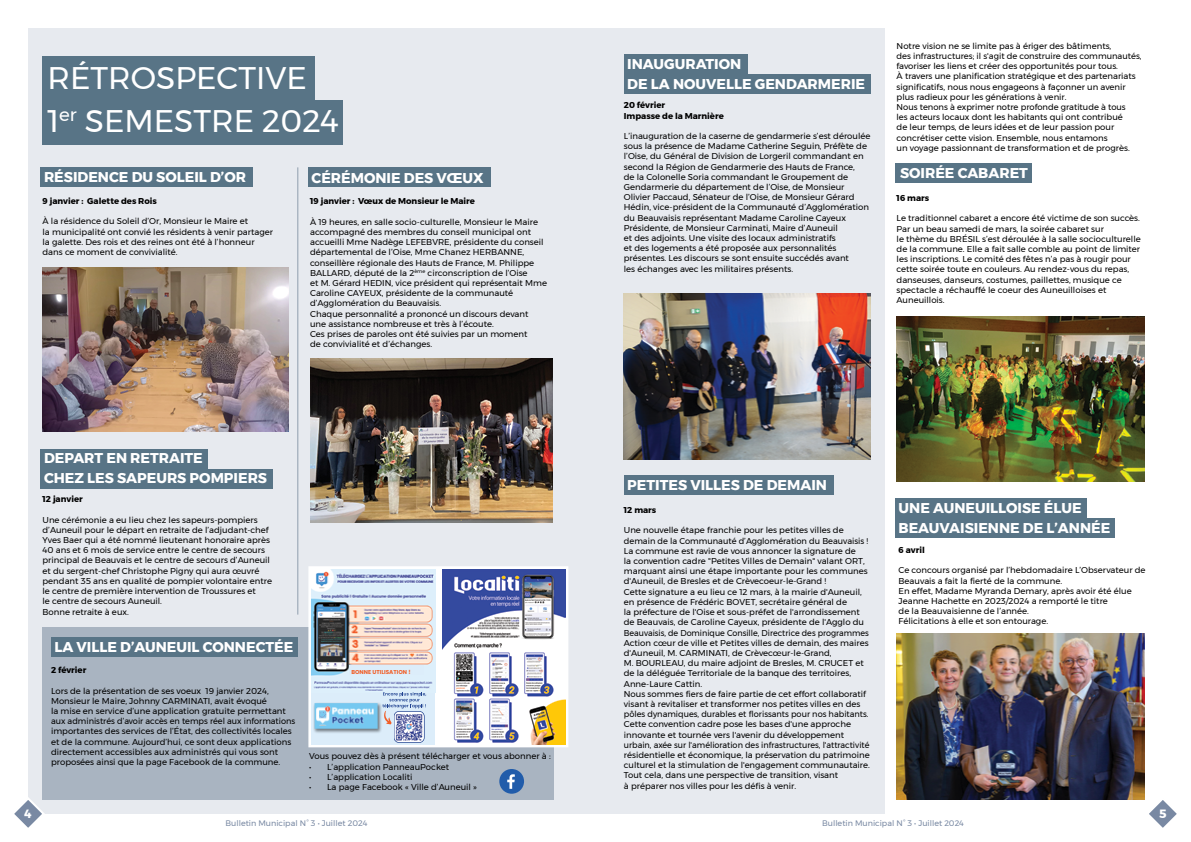
<style>
.page{position:relative;width:1191px;height:842px;background:#fff}
.page>*{position:absolute;margin:0;border:0;box-sizing:border-box;transform-origin:0 0}
.t1{font:31.2px/42.5px "Gontserrat";color:#fff}
.t2{font:700 14.2px/19.8px "Gontserrat";color:#fff}
.t3{font:700 12px "Gontserrat";color:#fff}
.t4{font:8.5px/10.2px "Gontserrat";color:#000}
.t5{font:700 8.5px/10.2px "Gontserrat";color:#000}
.t6{font:8px "Gontserrat";color:#7989a3}
.t7{font:700 5.7px "Poppins";color:#f15f28}
</style>
<div class="page">
<div style="left:28px;top:28px;width:856px;height:786px;background:#e7eaef"></div>
<hr style="left:297px;top:167px;width:1px;height:448px;background:#a9b4c1">
<div style="left:43px;top:57px;width:272px;height:44px;background:#587486"></div>
<div style="left:43px;top:101px;width:300px;height:44px;background:#587486"></div>
<img style="left:896px;top:316px;width:248px;height:165px">
<img style="left:896px;top:633px;width:248px;height:166px">
<div style="left:41px;top:448px;width:167px;height:20px;background:#587486"></div>
<div style="left:41px;top:468px;width:232px;height:20px;background:#587486"></div>
<div style="left:308px;top:167px;width:183px;height:20px;background:#587486"></div>
<div style="left:624px;top:54px;width:123px;height:20px;background:#587486"></div>
<div style="left:624px;top:74px;width:246px;height:20px;background:#587486"></div>
<div style="left:624px;top:475px;width:209px;height:20px;background:#587486"></div>
<div style="left:895px;top:163px;width:136px;height:20px;background:#587486"></div>
<div style="left:895px;top:498px;width:192px;height:20px;background:#587486"></div>
<div style="left:895px;top:518px;width:220px;height:20px;background:#587486"></div>
<img style="left:624px;top:293px;width:246px;height:166px">
<img style="left:311px;top:358px;width:242px;height:165px">
<div style="left:41px;top:167px;width:212px;height:20px;background:#587486"></div>
<img style="left:42px;top:267px;width:247px;height:165px">
<div style="left:43px;top:627px;width:511px;height:172px;background:#a9b4c1"></div>
<div style="left:51px;top:637px;width:247px;height:20px;background:#587486"></div>
<div style="left:311px;top:569px;width:254px;height:175px;background:#fff"></div>
<div style="left:308px;top:566px;width:260px;height:181px;border:6px solid #fff"></div>
<img style="left:442px;top:569px;width:123px;height:175px">
<div style="left:311px;top:569px;width:124px;height:175px;background:#dcedfa"></div>
<img style="left:311px;top:569px;width:123px;height:122px">
<div style="left:350px;top:666px;width:74px;height:9px;background:#dcedfa"></div>
<img style="left:313px;top:703px;width:69px;height:30px">
<div style="left:314px;top:703px;width:64px;height:26px;background:#75c8f0"></div>
<img style="left:314px;top:704px;width:60px;height:22px">
<svg style="left:382px;top:692px;width:44px;height:51px"></svg>
<div style="left:499px;top:769px;width:25px;height:25px;background:#215caa;border-radius:50%"></div>
<svg style="left:507px;top:774px;width:8px;height:15px"></svg>
<svg style="left:14px;top:796px;width:32px;height:32px"></svg>
<svg style="left:1144px;top:796px;width:33px;height:32px"></svg>
<h1 class="t1" style="left:48px;top:57px;width:293px">RÉTROSPECTIVE<br>1<sup>er</sup> SEMESTRE 2024</h1>
<h2 class="t2" style="left:44px;top:167px;width:203px">RÉSIDENCE DU SOLEIL D’OR</h2>
<p class="t5" style="left:43px;top:196px;width:116px">9 janvier : Galette des Rois</p>
<p class="t4" style="left:43px;top:216px;width:232px">À la résidence du Soleil d’Or, Monsieur le Maire et<br>la municipalité ont convié les résidents à venir partager la galette. Des rois et des reines ont été à l’honneur dans ce moment de convivialité.</p>
<h2 class="t2" style="left:311px;top:168px;width:174px">CÉRÉMONIE DES VŒUX</h2>
<p class="t5" style="left:310px;top:196px;width:166px">19 janvier : Vœux de Monsieur le Maire</p>
<p class="t4" style="left:310px;top:217px;width:238px">À 19 heures, en salle socio-culturelle, Monsieur le Maire accompagné des membres du conseil municipal ont accueilli Mme Nadège LEFEBVRE, présidente du conseil départemental de l’Oise, Mme Chanez HERBANNE, conseillère régionale des Hauts de France, M. Philippe BALLARD, député de la 2<sup>ème</sup> circonscription de l’Oise<br>et M. Gérard HEDIN, vice président qui représentait Mme Caroline CAYEUX, présidente de la communauté d’Agglomération du Beauvaisis.<br>Chaque personnalité a prononcé un discours devant<br>une assistance nombreuse et très à l’écoute.<br>Ces prises de paroles ont été suivies par un moment<br>de convivialité et d’échanges.</p>
<h3 class="t3" style="left:25px;top:804px;width:9px">4</h3>
<h2 class="t2" style="left:44px;top:448px;width:225px">DEPART EN RETRAITE<br>CHEZ LES SAPEURS POMPIERS</h2>
<p class="t5" style="left:43px;top:494px;width:42px">12 janvier</p>
<p class="t4" style="left:43px;top:514px;width:231px">Une cérémonie a eu lieu chez les sapeurs-pompiers d’Auneuil pour le départ en retraite de l’adjudant-chef Yves Baer qui a été nommé lieutenant honoraire après 40 ans et 6 mois de service entre le centre de secours principal de Beauvais et le centre de secours d’Auneuil et du sergent-chef Christophe Pigny qui aura œuvré pendant 35 ans en qualité de pompier volontaire entre le centre de première intervention de Troussures et<br>le centre de secours Auneuil.<br>Bonne retraite à eux.</p>
<h2 class="t2" style="left:54px;top:637px;width:240px">LA VILLE D’AUNEUIL CONNECTÉE</h2>
<p class="t5" style="left:51px;top:665px;width:37px">2 février</p>
<p class="t4" style="left:51px;top:685px;width:246px">Lors de la présentation de ses voeux 19 janvier 2024, Monsieur le Maire, Johnny CARMINATI, avait évoqué<br>la mise en service d’une application gratuite permettant aux administrés d’avoir accès en temps réel aux informations importantes des services de l’État, des collectivités locales et de la commune. Aujourd’hui, ce sont deux applications directement accessibles aux administrés qui vous sont proposées ainsi que la page Facebook de la commune.</p>
<p class="t7" style="left:351px;top:669px;width:61px">BONNE UTILISATION !</p>
<p class="t4" style="left:309px;top:751px;width:243px">Vous pouvez dès à présent télécharger et vous abonner à :</p>
<p class="t4" style="left:309px;top:761px;width:141px">• L’application PanneauPocket</p>
<p class="t4" style="left:309px;top:771px;width:105px">• L’application Localiti</p>
<p class="t4" style="left:309px;top:782px;width:169px">• La page Facebook « Ville d’Auneuil »</p>
<p class="t6" style="left:225px;top:817px;width:143px">Bulletin Municipal N° 3 • Juillet 2024</p>
<h2 class="t2" style="left:627px;top:54px;width:239px">INAUGURATION<br>DE LA NOUVELLE GENDARMERIE</h2>
<p class="t5" style="left:624px;top:100px;width:101px">20 février<br>Impasse de la Marnière</p>
<p class="t4" style="left:624px;top:131px;width:248px">L’inauguration de la caserne de gendarmerie s’est déroulée sous la présence de Madame Catherine Seguin, Préfète de l’Oise, du Général de Division de Lorgeril commandant en second la Région de Gendarmerie des Hauts de France,<br>de la Colonelle Soria commandant le Groupement de Gendarmerie du département de l’Oise, de Monsieur Olivier Paccaud, Sénateur de l’Oise, de Monsieur Gérard Hédin, vice-président de la Communauté d’Agglomération du Beauvaisis représentant Madame Caroline Cayeux Présidente, de Monsieur Carminati, Maire d’Auneuil<br>et des adjoints. Une visite des locaux administratifs<br>et des logements a été proposée aux personnalités présentes. Les discours se sont ensuite succédés avant<br>les échanges avec les militaires présents.</p>
<p class="t4" style="left:896px;top:41px;width:246px">Notre vision ne se limite pas à ériger des bâtiments,<br>des infrastructures; il s'agit de construire des communautés, favoriser les liens et créer des opportunités pour tous.<br>À travers une planification stratégique et des partenariats significatifs, nous nous engageons à façonner un avenir plus radieux pour les générations à venir.<br>Nous tenons à exprimer notre profonde gratitude à tous<br>les acteurs locaux dont les habitants qui ont contribué<br>de leur temps, de leurs idées et de leur passion pour concrétiser cette vision. Ensemble, nous entamons<br>un voyage passionnant de transformation et de progrès.</p>
<h2 class="t2" style="left:900px;top:163px;width:129px">SOIRÉE CABARET</h2>
<p class="t5" style="left:896px;top:193px;width:34px">16 mars</p>
<p class="t4" style="left:896px;top:213px;width:246px">Le traditionnel cabaret a encore été victime de son succès.<br>Par un beau samedi de mars, la soirée cabaret sur<br>le thème du BRÉSIL s’est déroulée à la salle socioculturelle de la commune. Elle a fait salle comble au point de limiter les inscriptions. Le comité des fêtes n’a pas à rougir pour cette soirée toute en couleurs. Au rendez-vous du repas, danseuses, danseurs, costumes, paillettes, musique ce spectacle a réchauffé le coeur des Auneuilloises et Auneuillois.</p>
<h2 class="t2" style="left:627px;top:475px;width:201px">PETITES VILLES DE DEMAIN</h2>
<p class="t5" style="left:624px;top:505px;width:34px">12 mars</p>
<p class="t4" style="left:624px;top:525px;width:247px">Une nouvelle étape franchie pour les petites villes de demain de la Communauté d’Agglomération du Beauvaisis !<br>La commune est ravie de vous annoncer la signature de<br>la convention cadre "Petites Villes de Demain" valant ORT, marquant ainsi une étape importante pour les communes d'Auneuil, de Bresles et de Crèvecoeur-le-Grand !<br>Cette signature a eu lieu ce 12 mars, à la mairie d'Auneuil, en présence de Frédéric BOVET, secrétaire général de<br>la préfecture de l'Oise et sous-préfet de l'arrondissement de Beauvais, de Caroline Cayeux, présidente de l'Agglo du Beauvaisis, de Dominique Consille, Directrice des programmes Action cœur de ville et Petites villes de demain, des maires d'Auneuil, M. CARMINATI, de Crèvecœur-le-Grand,<br>M. BOURLEAU, du maire adjoint de Bresles, M. CRUCET et de la déléguée Territoriale de la banque des territoires, Anne-Laure Cattin.<br>Nous sommes fiers de faire partie de cet effort collaboratif visant à revitaliser et transformer nos petites villes en des pôles dynamiques, durables et florissants pour nos habitants.<br>Cette convention cadre pose les bases d'une approche innovante et tournée vers l'avenir du développement urbain, axée sur l'amélioration des infrastructures, l'attractivité résidentielle et économique, la préservation du patrimoine culturel et la stimulation de l'engagement communautaire.<br>Tout cela, dans une perspective de transition, visant<br>à préparer nos villes pour les défis à venir.</p>
<h2 class="t2" style="left:898px;top:498px;width:213px">UNE AUNEUILLOISE ÉLUE<br>BEAUVAISIENNE DE L’ANNÉE</h2>
<p class="t5" style="left:898px;top:545px;width:28px">6 avril</p>
<p class="t4" style="left:898px;top:565px;width:248px">Ce concours organisé par l’hebdomadaire L’Observateur de Beauvais a fait la fierté de la commune.<br>En effet, Madame Myranda Demary, après avoir été élue Jeanne Hachette en 2023/2024 a remporté le titre<br>de la Beauvaisienne de l’année.<br>Félicitations à elle et son entourage.</p>
<p class="t6" style="left:822px;top:817px;width:143px">Bulletin Municipal N° 3 • Juillet 2024</p>
<h3 class="t3" style="left:1159px;top:804px;width:9px">5</h3>
</div>
